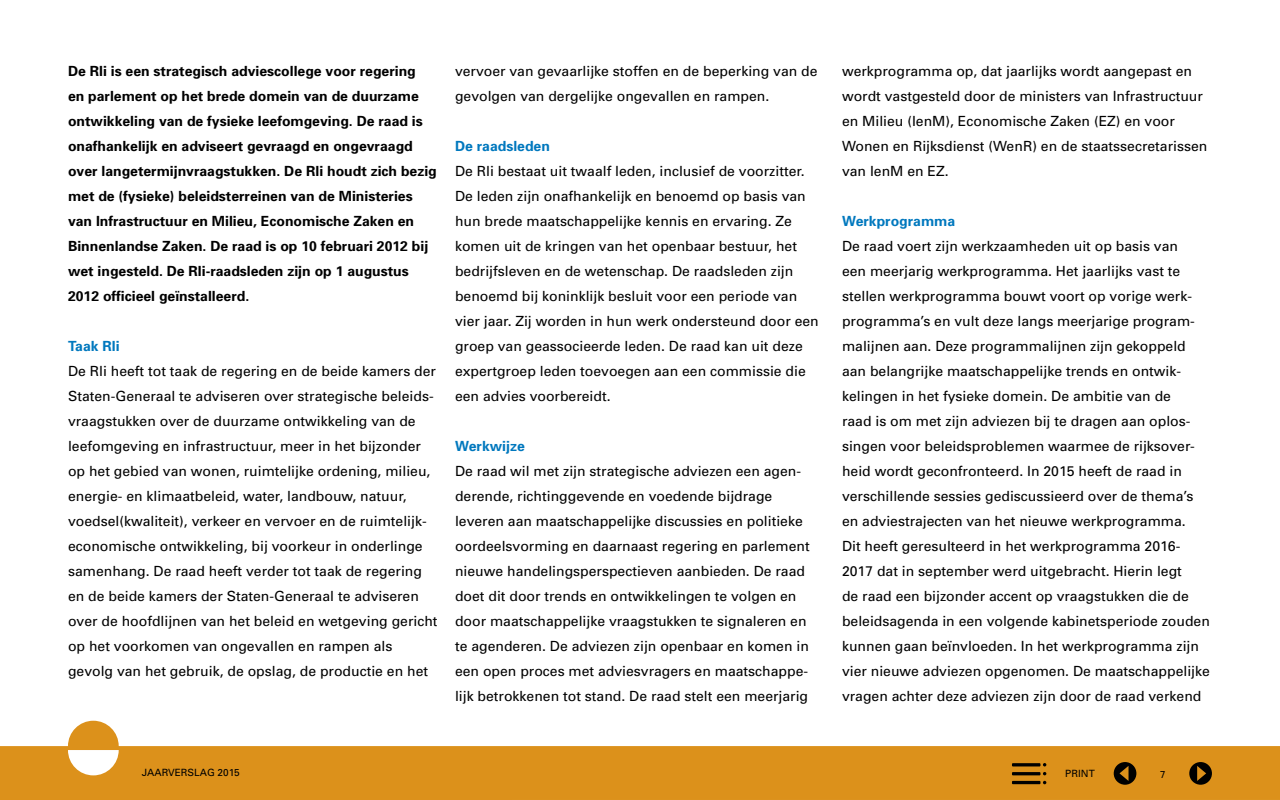
<style>
.page{position:relative;width:1280px;height:800px;background:#fff}
.page>*{position:absolute;margin:0;border:0;box-sizing:border-box;transform-origin:0 0}
.platte_tekst_P{font:14px/25px "Univers";color:#000}
.inleiding_P{font:700 14px/25px "Univers";color:#000}
.Alinea_kop_vet_H2{font:700 14px "Univers";color:#0078be}
.t1{font:10px "Univers";color:#000}
</style>
<div class="page">
<svg style="left:0;top:721px;width:1280px;height:79px;fill:#dc911b"></svg>
<svg style="left:1189px;top:762px;width:23px;height:23px"></svg>
<svg style="left:1114px;top:762px;width:22px;height:23px"></svg>
<hr style="left:1012px;top:781px;width:28px;height:3px;background:#000">
<hr style="left:1012px;top:772px;width:28px;height:3px;background:#000">
<hr style="left:1012px;top:763px;width:28px;height:3px;background:#000">
<p class="inleiding_P" style="left:68px;top:58px;width:370px">De Rli is een strategisch adviescollege voor regering<br>en parlement op het brede domein van de duurzame ontwikkeling van de fysieke leefomgeving. De raad is onafhankelijk en adviseert gevraagd en ongevraagd over langetermijnvraagstukken. De Rli houdt zich bezig met de (fysieke) beleidsterreinen van de Ministeries van Infrastructuur en Milieu, Economische Zaken en Binnenlandse Zaken. De raad is op 10 februari 2012 bij wet ingesteld. De Rli-raadsleden zijn op 1 augustus 2012 officieel geïnstalleerd.</p>
<h2 class="Alinea_kop_vet_H2" style="left:68px;top:337px;width:53px">Taak Rli</h2>
<p class="platte_tekst_P" style="left:68px;top:358px;width:371px">De Rli heeft tot taak de regering en de beide kamers der Staten-Generaal te adviseren over strategische beleids&shy;vraagstukken over de duurzame ontwikkeling van de leefomgeving en infrastructuur, meer in het bijzonder op het gebied van wonen, ruimtelijke ordening, milieu, energie- en klimaatbeleid, water, landbouw, natuur, voedsel(kwaliteit), verkeer en vervoer en de ruimtelijk&shy;economische ontwikkeling, bij voorkeur in onderlinge samenhang. De raad heeft verder tot taak de regering en de beide kamers der Staten-Generaal te adviseren over de hoofdlijnen van het beleid en wetgeving gericht op het voorkomen van ongevallen en rampen als gevolg van het gebruik, de opslag, de productie en het</p>
<p class="platte_tekst_P" style="left:455px;top:58px;width:364px">vervoer van gevaarlijke stoffen en de beperking van de gevolgen van dergelijke ongevallen en rampen.</p>
<h2 class="Alinea_kop_vet_H2" style="left:455px;top:137px;width:96px">De raadsleden</h2>
<p class="platte_tekst_P" style="left:455px;top:158px;width:365px">De Rli bestaat uit twaalf leden, inclusief de voorzitter.<br>De leden zijn onafhankelijk en benoemd op basis van hun brede maatschappelijke kennis en ervaring. Ze komen uit de kringen van het openbaar bestuur, het bedrijfsleven en de wetenschap. De raadsleden zijn benoemd bij koninklijk besluit voor een periode van vier jaar. Zij worden in hun werk ondersteund door een groep van geassocieerde leden. De raad kan uit deze expertgroep leden toevoegen aan een commissie die een advies voorbereidt.</p>
<h2 class="Alinea_kop_vet_H2" style="left:455px;top:437px;width:71px">Werkwijze</h2>
<p class="platte_tekst_P" style="left:455px;top:458px;width:356px">De raad wil met zijn strategische adviezen een agen&shy;derende, richtinggevende en voedende bijdrage leveren aan maatschappelijke discussies en politieke oordeelsvorming en daarnaast regering en parlement nieuwe handelingsperspectieven aanbieden. De raad doet dit door trends en ontwikkelingen te volgen en door maatschappelijke vraagstukken te signaleren en te agenderen. De adviezen zijn openbaar en komen in een open proces met adviesvragers en maatschappe&shy;lijk betrokkenen tot stand. De raad stelt een meerjarig</p>
<p class="platte_tekst_P" style="left:842px;top:58px;width:367px">werkprogramma op, dat jaarlijks wordt aangepast en wordt vastgesteld door de ministers van Infrastructuur en Milieu (IenM), Economische Zaken (EZ) en voor Wonen en Rijksdienst (WenR) en de staatssecretarissen van IenM en EZ.</p>
<h2 class="Alinea_kop_vet_H2" style="left:842px;top:212px;width:115px">Werkprogramma</h2>
<p class="platte_tekst_P" style="left:842px;top:233px;width:369px">De raad voert zijn werkzaamheden uit op basis van<br>een meerjarig werkprogramma. Het jaarlijks vast te stellen werkprogramma bouwt voort op vorige werk&shy;programma’s en vult deze langs meerjarige program&shy;malijnen aan. Deze programmalijnen zijn gekoppeld aan belangrijke maatschappelijke trends en ontwik&shy;kelingen in het fysieke domein. De ambitie van de<br>raad is om met zijn adviezen bij te dragen aan oplos&shy;singen voor beleidsproblemen waarmee de rijksover&shy;heid wordt geconfronteerd. In 2015 heeft de raad in verschillende sessies gediscussieerd over de thema’s en adviestrajecten van het nieuwe werkprogramma.<br>Dit heeft geresulteerd in het werkprogramma 2016- 2017 dat in september werd uitgebracht. Hierin legt<br>de raad een bijzonder accent op vraagstukken die de beleidsagenda in een volgende kabinetsperiode zouden kunnen gaan beïnvloeden. In het werkprogramma zijn vier nieuwe adviezen opgenomen. De maatschappelijke vragen achter deze adviezen zijn door de raad verkend</p>
<p class="t1" style="left:142px;top:766px;width:100px">JAARVERSLAG 2015</p>
<p class="t1" style="left:1065px;top:767px;width:31px">PRINT</p>
<p class="t1" style="left:1160px;top:769px;width:7px">7</p>
</div>
